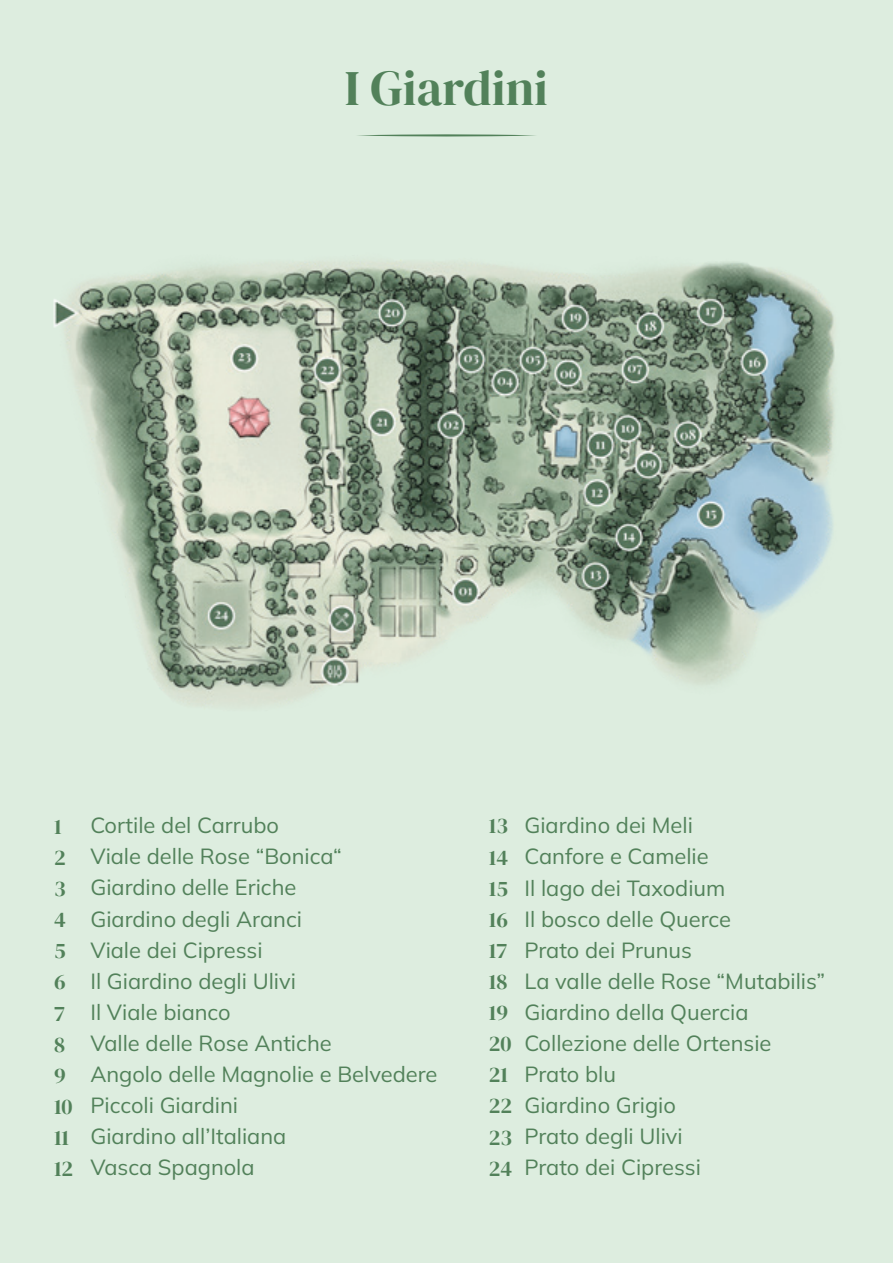
<style>
.page{position:relative;width:893px;height:1263px;background:#ddeddf}
.page>*{position:absolute;margin:0;border:0;box-sizing:border-box;transform-origin:0 0}
.t1{font:49.5px "DM Serif Display";color:#52815a}
.t2{font:200 21.9px/31px "Mulish";color:#52815a}
.t3{font:21.9px "DM Serif Display";color:#52815a}
</style>
<div class="page">
<img style="left:53px;top:260px;width:782px;height:446px">
<svg style="left:357px;top:134px;width:179px;height:2px"></svg>
<p class="t1" style="left:345px;top:60px;width:205px">I Giardini</p>
<p class="t3" style="left:54px;top:814px;width:9px">1</p>
<p class="t3" style="left:54px;top:845px;width:13px">2</p>
<p class="t3" style="left:54px;top:876px;width:13px">3</p>
<p class="t3" style="left:54px;top:907px;width:13px">4</p>
<p class="t3" style="left:54px;top:938px;width:13px">5</p>
<p class="t3" style="left:54px;top:969px;width:13px">6</p>
<p class="t3" style="left:54px;top:1000px;width:12px">7</p>
<p class="t3" style="left:54px;top:1031px;width:12px">8</p>
<p class="t3" style="left:54px;top:1063px;width:13px">9</p>
<p class="t3" style="left:54px;top:1094px;width:20px">10</p>
<p class="t3" style="left:54px;top:1125px;width:17px">11</p>
<p class="t3" style="left:54px;top:1156px;width:21px">12</p>
<p class="t2" style="left:90px;top:809px;width:190px">Cortile del Carrubo</p>
<p class="t2" style="left:90px;top:840px;width:253px">Viale delle Rose “Bonica“</p>
<p class="t2" style="left:90px;top:871px;width:208px">Giardino delle Eriche</p>
<p class="t2" style="left:90px;top:903px;width:213px">Giardino degli Aranci</p>
<p class="t2" style="left:90px;top:934px;width:174px">Viale dei Cipressi</p>
<p class="t2" style="left:90px;top:965px;width:207px">Il Giardino degli Ulivi</p>
<p class="t2" style="left:90px;top:996px;width:142px">Il Viale bianco</p>
<p class="t2" style="left:90px;top:1027px;width:243px">Valle delle Rose Antiche</p>
<p class="t2" style="left:90px;top:1058px;width:349px">Angolo delle Magnolie e Belvedere</p>
<p class="t2" style="left:90px;top:1089px;width:149px">Piccoli Giardini</p>
<p class="t2" style="left:90px;top:1120px;width:197px">Giardino all’Italiana<br>Vasca Spagnola</p>
<p class="t3" style="left:489px;top:813px;width:21px">13</p>
<p class="t3" style="left:489px;top:844px;width:21px">14</p>
<p class="t3" style="left:489px;top:875px;width:21px">15</p>
<p class="t3" style="left:489px;top:907px;width:21px">16</p>
<p class="t3" style="left:489px;top:938px;width:20px">17</p>
<p class="t3" style="left:489px;top:969px;width:20px">18</p>
<p class="t3" style="left:489px;top:1000px;width:21px">19</p>
<p class="t3" style="left:489px;top:1031px;width:24px">20</p>
<p class="t3" style="left:489px;top:1062px;width:21px">21</p>
<p class="t3" style="left:489px;top:1093px;width:25px">22</p>
<p class="t3" style="left:489px;top:1124px;width:25px">23</p>
<p class="t3" style="left:489px;top:1155px;width:25px">24</p>
<p class="t2" style="left:524px;top:809px;width:170px">Giardino dei Meli</p>
<p class="t2" style="left:524px;top:840px;width:186px">Canfore e Camelie</p>
<p class="t2" style="left:524px;top:871px;width:202px">Il lago dei Taxodium</p>
<p class="t2" style="left:524px;top:903px;width:208px">Il bosco delle Querce<br>Prato dei Prunus</p>
<p class="t2" style="left:524px;top:965px;width:302px">La valle delle Rose “Mutabilis”</p>
<p class="t2" style="left:524px;top:996px;width:226px">Giardino della Quercia</p>
<p class="t2" style="left:524px;top:1027px;width:249px">Collezione delle Ortensie</p>
<p class="t2" style="left:524px;top:1058px;width:93px">Prato blu</p>
<p class="t2" style="left:524px;top:1089px;width:153px">Giardino Grigio</p>
<p class="t2" style="left:524px;top:1120px;width:160px">Prato degli Ulivi</p>
<p class="t2" style="left:524px;top:1151px;width:178px">Prato dei Cipressi</p>
</div>
